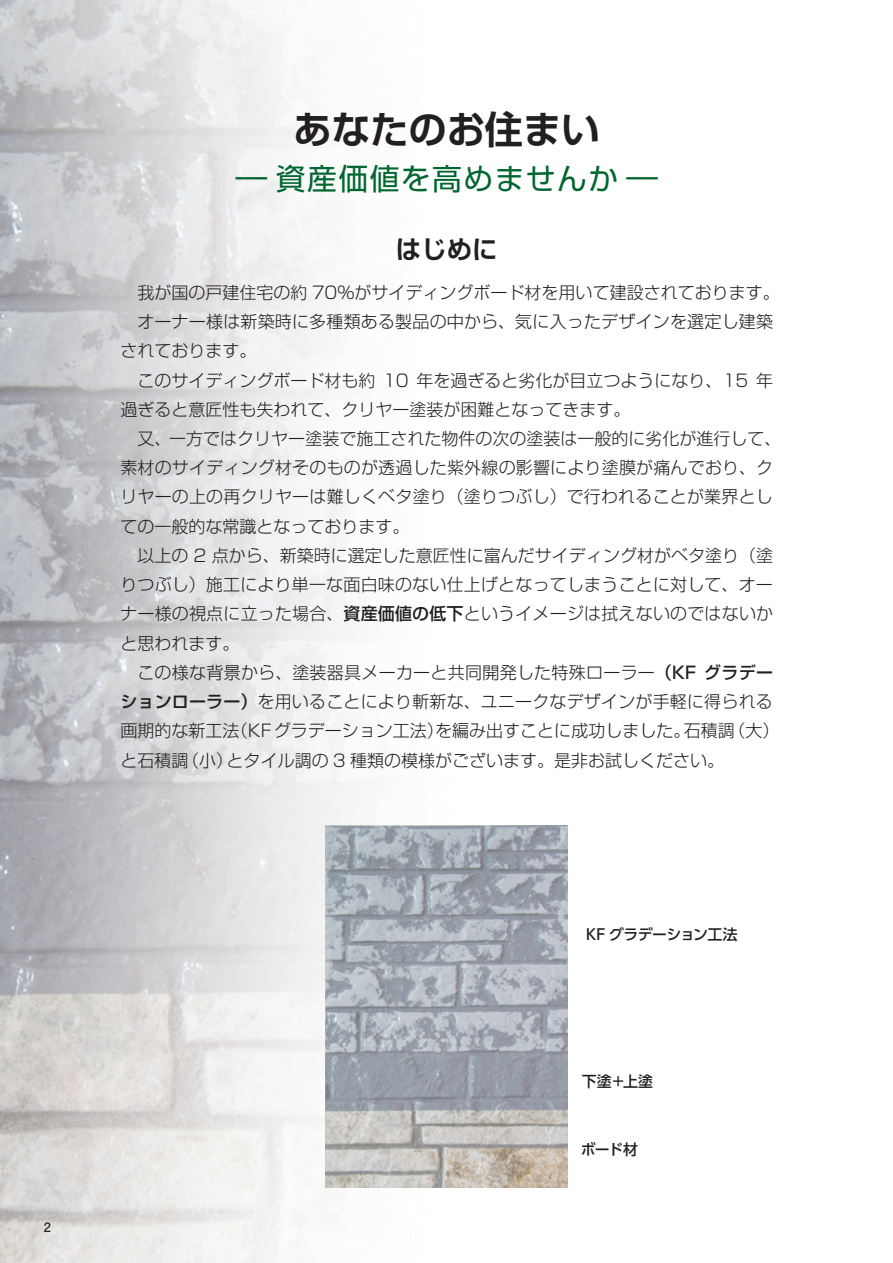
<style>
.page{position:relative;width:893px;height:1263px;background:#fff}
.page>*{position:absolute;margin:0;border:0;box-sizing:border-box;transform-origin:0 0}
.t1{font:700 38.25px "Shin Go Pro De";color:#231f20}
.t2{font:29.7px "Shin Go Pro";letter-spacing:.05em;color:#00662f;scale:1.5 1}
.t3{font:700 25.5px "Shin Go Pro De";color:#231f20}
.t4{font:300 16.95px/29.2px "Shin Go Pro";color:#231f20}
.t5{font:500 14.85px "UD Shin Go Pro";letter-spacing:-.03em;color:#231f20}
.t6{font:700 12.75px "Futo Go B101 Pro";color:#231f20}
.s1{font-weight:500}
</style>
<div class="page">
<img style="left:0;top:0;width:568px;height:1263px">
<img style="left:326px;top:826px;width:242px;height:361px">
<p class="t6" style="left:44px;top:1217px;width:9px">2</p>
<p class="t1" style="left:294px;top:98px;width:308px">あなたのお住まい</p>
<p class="t2" style="left:229px;top:155px;width:292px">－資産価値を高めませんか－</p>
<p class="t3" style="left:396px;top:229px;width:104px">はじめに</p>
<p class="t4" style="left:120px;top:276px;width:663px">　我が国の戸建住宅の約 70％がサイディングボード材を用いて建設されております。　オーナー様は新築時に多種類ある製品の中から、気に入ったデザインを選定し建築されております。<br>　このサイディングボード材も約 10 年を過ぎると劣化が目立つようになり、15 年過ぎると意匠性も失われて、クリヤー塗装が困難となってきます。<br>　又、一方ではクリヤー塗装で施工された物件の次の塗装は一般的に劣化が進行して、素材のサイディング材そのものが透過した紫外線の影響により塗膜が痛んでおり、クリヤーの上の再クリヤーは難しくベタ塗り（塗りつぶし）で行われることが業界としての一般的な常識となっております。<br>　以上の 2 点から、新築時に選定した意匠性に富んだサイディング材がベタ塗り（塗りつぶし）施工により単一な面白味のない仕上げとなってしまうことに対して、オーナー様の視点に立った場合、<span class="s1">資産価値の低下</span>というイメージは拭えないのではないかと思われます。<br>　この様な背景から、塗装器具メーカーと共同開発した特殊ローラー<span class="s1">（KF グラデーションローラー）</span>を用いることにより斬新な、ユニークなデザインが手軽に得られる画期的な新工法（KFグラデーション工法）を編み出すことに成功しました。石積調（大）と石積調（小）とタイル調の 3 種類の模様がございます。是非お試しください。</p>
<p class="t5" style="left:586px;top:922px;width:153px">KF グラデーション工法</p>
<p class="t5" style="left:582px;top:1069px;width:73px">下塗＋上塗</p>
<p class="t5" style="left:581px;top:1137px;width:59px">ボード材</p>
</div>
